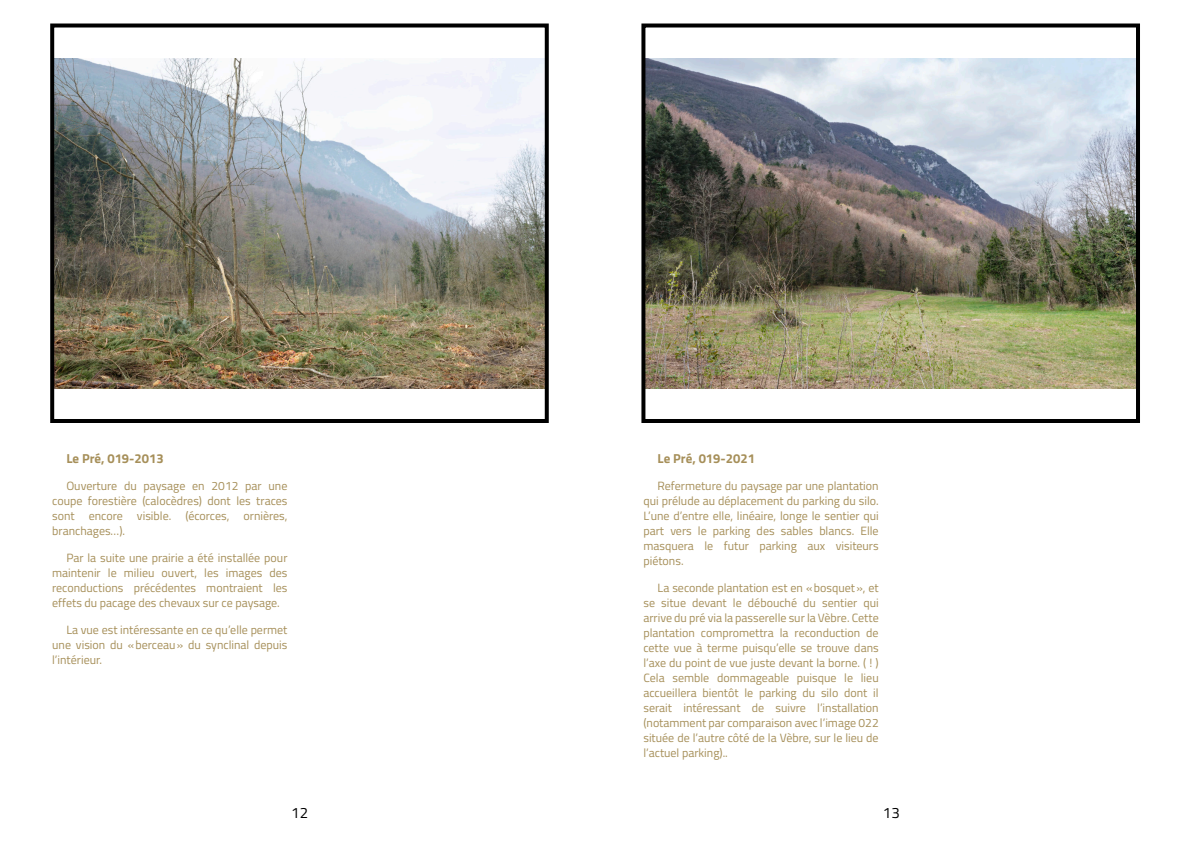
<style>
.page{position:relative;width:1191px;height:842px;background:#fff}
.page>*{position:absolute;margin:0;border:0;box-sizing:border-box;transform-origin:0 0}
.t1{font:15px "Titillium Web";color:#000}
.t2{font:700 13px "Titillium Web";color:#a68f59}
.t3{font:12px/15px "Titillium Web";color:#a68f59;text-align:justify}
</style>
<div class="page">
<img style="left:55px;top:58px;width:489px;height:330px">
<div style="left:50px;top:24px;width:499px;height:399px;border:4px solid #000"></div>
<img style="left:646px;top:58px;width:489px;height:330px">
<div style="left:641px;top:24px;width:499px;height:399px;border:4px solid #000"></div>
<p class="t2" style="left:66px;top:449px;width:99px">Le Pré, 019-2013</p>
<p class="t3" style="left:52px;top:478px;width:237px;text-indent:14px">Ouverture du paysage en 2012 par une coupe forestière (calocèdres) dont les traces sont encore visible. (écorces, ornières, branchages…).</p>
<p class="t3" style="left:52px;top:550px;width:237px;text-indent:14px">Par la suite une prairie a été installée pour maintenir le milieu ouvert, les images des reconductions précédentes montraient les effets du pacage des chevaux sur ce paysage.</p>
<p class="t3" style="left:52px;top:622px;width:237px;text-indent:14px">La vue est intéressante en ce qu’elle permet une vision du «berceau» du synclinal depuis l’intérieur.</p>
<p class="t1" style="left:291px;top:801px;width:18px">12</p>
<p class="t2" style="left:657px;top:449px;width:99px">Le Pré, 019-2021</p>
<p class="t3" style="left:643px;top:478px;width:237px;text-indent:14px">Refermeture du paysage par une plantation qui prélude au déplacement du parking du silo.<br>L’une d’entre elle, linéaire, longe le sentier qui part vers le parking des sables blancs. Elle masquera le futur parking aux visiteurs piétons.</p>
<p class="t3" style="left:643px;top:580px;width:237px;text-indent:14px">La seconde plantation est en «bosquet», et se situe devant le débouché du sentier qui arrive du pré via la passerelle sur la Vèbre. Cette plantation compromettra la reconduction de cette vue à terme puisqu’elle se trouve dans l’axe du point de vue juste devant la borne. ( ! )<br>Cela semble dommageable puisque le lieu accueillera bientôt le parking du silo dont il serait intéressant de suivre l’installation (notamment par comparaison avec l’image 022 située de l’autre côté de la Vèbre, sur le lieu de l’actuel parking)..</p>
<p class="t1" style="left:883px;top:801px;width:18px">13</p>
</div>
